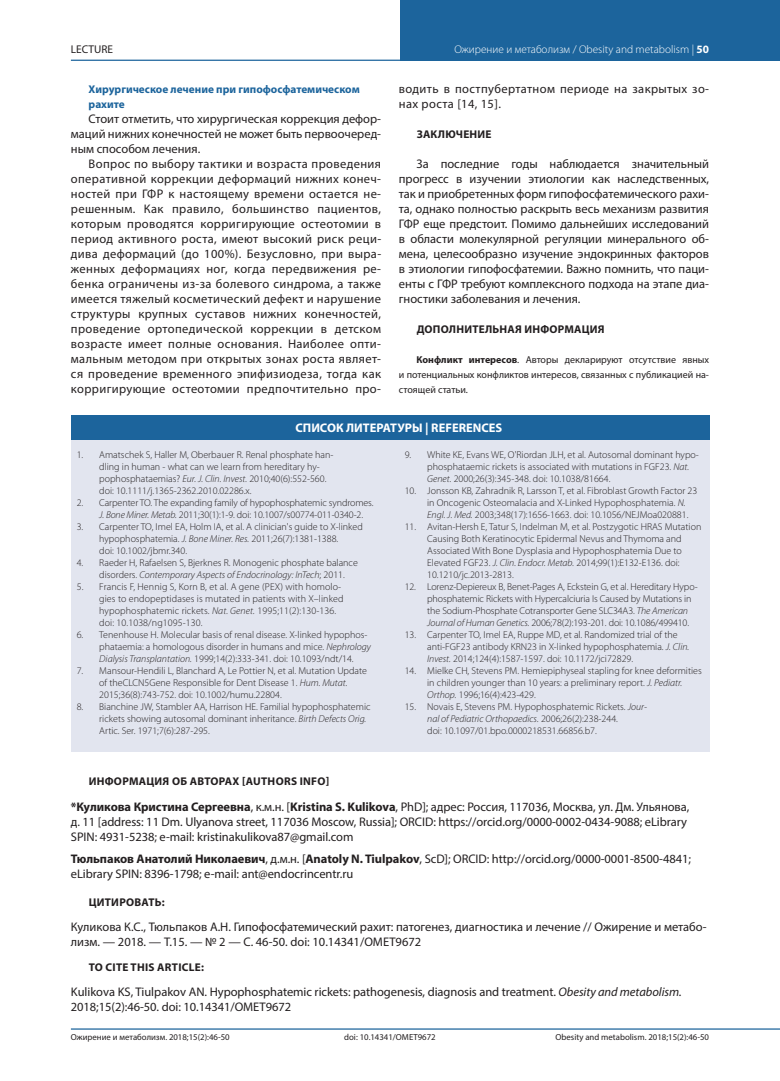
<style>
.page{position:relative;width:780px;height:1081px;background:#fff}
.page>*{position:absolute;margin:0;border:0;box-sizing:border-box;transform-origin:0 0}
.t1{font:12.5px/15px "Myriad Pro";letter-spacing:-.005em;color:#231f20}
.t2{font:12.5px/15px "Myriad Pro";letter-spacing:.03em;color:#231f20}
.t3{font:700 12.5px "Myriad Pro";color:#fff}
.t4{font:700 11.25px "Myriad Pro";letter-spacing:.025em;color:#231f20}
.t5{font:700 11.25px/15px "Myriad Pro";color:#1c649c}
.t6{font:300 11.25px "Myriad Pro";color:#fff}
.t7{font:11.25px "Myriad Pro";color:#231f20}
.t8{font:300 10px/12px "Myriad Pro";color:#231f20}
.t9{font:10px/15px "Myriad Pro";color:#231f20;text-align:justify}
.t10{font:8.75px "Myriad Pro";color:#231f20}
.s1{font-weight:700}
.s2{font-style:italic}
</style>
<div class="page">
<hr style="left:71px;top:60px;width:709px;height:1px;background:#1c649c">
<hr style="left:71px;top:1028px;width:709px;height:1px;background:#1c649c">
<div style="left:400px;top:0;width:380px;height:60px;background:#1c649c"></div>
<div style="left:71px;top:439px;width:638px;height:313px;background:#e2e5ef"></div>
<div style="left:71px;top:415px;width:638px;height:24px;background:#1c649c"></div>
<p class="t7" style="left:71px;top:45px;width:44px">LECTURE</p>
<p class="t6" style="left:454px;top:45px;width:256px">Ожирение и метаболизм / Obesity and metabolism | <span class="s1">50</span></p>
<p class="t5" style="left:89px;top:83px;width:272px">Хирургическое лечение при гипофосфатемическом рахите</p>
<p class="t1" style="left:71px;top:112px;width:312px;text-align:justify;text-indent:18px">Стоит отметить, что хирургическая коррекция дефор&shy;маций нижних конечностей не может быть первоочеред&shy;ным способом лечения.</p>
<p class="t1" style="left:71px;top:157px;width:312px;text-align:justify;text-indent:18px">Вопрос по выбору тактики и возраста проведения оперативной коррекции деформаций нижних конеч&shy;ностей при ГФР к настоящему времени остается не&shy;решенным. Как правило, большинство пациентов, которым проводятся корригирующие остеотомии в период активного роста, имеют высокий риск реци&shy;дива деформаций (до 100%). Безусловно, при выра&shy;женных деформациях ног, когда передвижения ре&shy;бенка ограничены из-за болевого синдрома, а также имеется тяжелый косметический дефект и нарушение структуры крупных суставов нижних конечностей, проведение ортопедической коррекции в детском возрасте имеет полные основания. Наиболее опти&shy;мальным методом при открытых зонах роста являет&shy;ся проведение временного эпифизиодеза, тогда как корригирующие остеотомии предпочтительно про-</p>
<p class="t2" style="left:399px;top:82px;width:312px">водить в постпубертатном периоде на закрытых зо&shy;нах роста [14, 15].</p>
<p class="t4" style="left:416px;top:130px;width:76px">ЗАКЛЮЧЕНИЕ</p>
<p class="t1" style="left:399px;top:157px;width:312px;text-align:justify;text-indent:18px">За последние годы наблюдается значительный прогресс в изучении этиологии как наследственных, так и приобретенных форм гипофосфатемического рахи&shy;та, однако полностью раскрыть весь механизм развития ГФР еще предстоит. Помимо дальнейших исследований в области молекулярной регуляции минерального об&shy;мена, целесообразно изучение эндокринных факторов в этиологии гипофосфатемии. Важно помнить, что паци&shy;енты с ГФР требуют комплексного подхода на этапе диа&shy;гностики заболевания и лечения.</p>
<p class="t4" style="left:416px;top:325px;width:189px">ДОПОЛНИТЕЛЬНАЯ ИНФОРМАЦИЯ</p>
<p class="t9" style="left:399px;top:353px;width:312px;text-indent:18px"><span class="s1">Конфликт интересов</span>. Авторы декларируют отсутствие явных и потенциальных конфликтов интересов, связанных с публикацией на&shy;стоящей статьи.</p>
<p class="t3" style="left:295px;top:423px;width:208px">СПИСОК ЛИТЕРАТУРЫ | REFERENCES</p>
<p class="t8" style="left:99px;top:449px;width:236px;text-indent:-23px">1. Amatschek S, Haller M, Oberbauer R. Renal phosphate han&shy;dling in human - what can we learn from hereditary hy&shy;pophosphataemias? <span class="s2">Eur. J. Clin. Invest.</span> 2010;40(6):552-560. doi: 10.1111/j.1365-2362.2010.02286.x.</p>
<p class="t8" style="left:99px;top:497px;width:276px;text-indent:-23px">2. Carpenter TO. The expanding family of hypophosphatemic syndromes.<br><span class="s2">J. Bone Miner. Metab.</span> 2011;30(1):1-9. doi: 10.1007/s00774-011-0340-2.</p>
<p class="t8" style="left:99px;top:521px;width:265px;text-indent:-23px">3. Carpenter TO, Imel EA, Holm IA, et al. A clinician's guide to X-linked hypophosphatemia. <span class="s2">J. Bone Miner. Res.</span> 2011;26(7):1381-1388.<br>doi: 10.1002/jbmr.340.</p>
<p class="t8" style="left:99px;top:557px;width:260px;text-indent:-22px">4. Raeder H, Rafaelsen S, Bjerknes R. Monogenic phosphate balance disorders. <span class="s2">Contemporary Aspects of Endocrinology: InTech</span>; 2011.</p>
<p class="t8" style="left:99px;top:581px;width:246px;text-indent:-23px">5. Francis F, Hennig S, Korn B, et al. A gene (PEX) with homolo&shy;gies to endopeptidases is mutated in patients with X–linked hypophosphatemic rickets. <span class="s2">Nat. Genet.</span> 1995;11(2):130-136. doi: 10.1038/ng1095-130.</p>
<p class="t8" style="left:99px;top:629px;width:273px;text-indent:-22px">6. Tenenhouse H. Molecular basis of renal disease. X-linked hypophos&shy;phataemia: a homologous disorder in humans and mice. <span class="s2">Nephrology<br>Dialysis Transplantation.</span> 1999;14(2):333-341. doi: 10.1093/ndt/14.</p>
<p class="t8" style="left:99px;top:665px;width:269px;text-indent:-23px">7. Mansour-Hendili L, Blanchard A, Le Pottier N, et al. Mutation Update of theCLCN5Gene Responsible for Dent Disease 1. <span class="s2">Hum. Mutat.<br></span>2015;36(8):743-752. doi: 10.1002/humu.22804.</p>
<p class="t8" style="left:99px;top:701px;width:273px;text-indent:-23px">8. Bianchine JW, Stambler AA, Harrison HE. Familial hypophosphatemic rickets showing autosomal dominant inheritance. <span class="s2">Birth Defects Orig.<br></span>Artic. Ser. 1971;7(6):287-295.</p>
<p class="t8" style="left:427px;top:449px;width:273px;text-indent:-22px">9. White KE, Evans WE, O'Riordan JLH, et al. Autosomal dominant hypo&shy;phosphataemic rickets is associated with mutations in FGF23. <span class="s2">Nat.<br>Genet.</span> 2000;26(3):345-348. doi: 10.1038/81664.</p>
<p class="t8" style="left:427px;top:485px;width:272px;text-indent:-22px">10. Jonsson KB, Zahradnik R, Larsson T, et al. Fibroblast Growth Factor 23 in Oncogenic Osteomalacia and X-Linked Hypophosphatemia. <span class="s2">N.<br>Engl. J. Med.</span> 2003;348(17):1656-1663. doi: 10.1056/NEJMoa020881.</p>
<p class="t8" style="left:427px;top:521px;width:275px;text-indent:-22px">11. Avitan-Hersh E, Tatur S, Indelman M, et al. Postzygotic HRAS Mutation Causing Both Keratinocytic Epidermal Nevus and Thymoma and Associated With Bone Dysplasia and Hypophosphatemia Due to Elevated FGF23. <span class="s2">J. Clin. Endocr. Metab.</span> 2014;99(1):E132-E136. doi:<br>10.1210/jc.2013-2813.</p>
<p class="t8" style="left:427px;top:581px;width:272px;text-indent:-22px">12. Lorenz-Depiereux B, Benet-Pages A, Eckstein G, et al. Hereditary Hypo&shy;phosphatemic Rickets with Hypercalciuria Is Caused by Mutations in the Sodium-Phosphate Cotransporter Gene SLC34A3. <span class="s2">The American Journal of Human Genetics.</span> 2006;78(2):193-201. doi: 10.1086/499410.</p>
<p class="t8" style="left:427px;top:629px;width:264px;text-indent:-22px">13. Carpenter TO, Imel EA, Ruppe MD, et al. Randomized trial of the anti-FGF23 antibody KRN23 in X-linked hypophosphatemia. <span class="s2">J. Clin.<br>Invest.</span> 2014;124(4):1587-1597. doi: 10.1172/jci72829.</p>
<p class="t8" style="left:427px;top:665px;width:276px;text-indent:-22px">14. Mielke CH, Stevens PM. Hemiepiphyseal stapling for knee deformities in children younger than 10 years: a preliminary report. <span class="s2">J. Pediatr.<br>Orthop.</span> 1996;16(4):423-429.</p>
<p class="t8" style="left:427px;top:701px;width:221px;text-indent:-22px">15. Novais E, Stevens PM. Hypophosphatemic Rickets. <span class="s2">Jour&shy;nal of Pediatric Orthopaedics.</span> 2006;26(2):238-244.<br>doi: 10.1097/01.bpo.0000218531.66856.b7.</p>
<p class="t4" style="left:89px;top:777px;width:242px">ИНФОРМАЦИЯ ОБ АВТОРАХ [AUTHORS INFO]</p>
<p class="t1" style="left:71px;top:800px;width:620px"><span class="s1">*Куликова Кристина Сергеевна</span>, к.м.н. [<span class="s1">Kristina S. Kulikova</span>, PhD]; адрес: Россия, 117036, Москва, ул. Дм. Ульянова, д. 11 [address: 11 Dm. Ulyanova street, 117036 Moscow, Russia]; ORCID: https://orcid.org/0000-0002-0434-9088; eLibrary<br>SPIN: 4931-5238; e-mail: kristinakulikova87@gmail.com</p>
<p class="t1" style="left:71px;top:853px;width:621px"><span class="s1">Тюльпаков Анатолий Николаевич</span>, д.м.н. [<span class="s1">Anatoly N. Tiulpakov</span>, ScD]; ORCID: http://orcid.org/0000-0001-8500-4841; eLibrary SPIN: 8396-1798; e-mail: ant@endocrincentr.ru</p>
<p class="t4" style="left:89px;top:898px;width:78px">ЦИТИРОВАТЬ:</p>
<p class="t1" style="left:71px;top:921px;width:637px">Куликова К.С., Тюльпаков А.Н. Гипофосфатемический рахит: патогенез, диагностика и лечение // Ожирение и метабо&shy;лизм. — 2018. — Т.15. — № 2 — С. 46-50. doi: 10.14341/OMET9672</p>
<p class="t4" style="left:89px;top:962px;width:117px">TO CITE THIS ARTICLE:</p>
<p class="t1" style="left:71px;top:986px;width:612px">Kulikova KS, Tiulpakov AN. Hypophosphatemic rickets: pathogenesis, diagnosis and treatment. <span class="s2">Obesity and metabolism.<br></span>2018;15(2):46-50. doi: 10.14341/OMET9672</p>
<p class="t10" style="left:71px;top:1033px;width:160px">Ожирение и метаболизм. 2018;15(2):46-50</p>
<p class="t10" style="left:344px;top:1033px;width:93px">doi: 10.14341/OMET9672</p>
<p class="t10" style="left:555px;top:1033px;width:155px">Obesity and metabolism. 2018;15(2):46-50</p>
</div>
